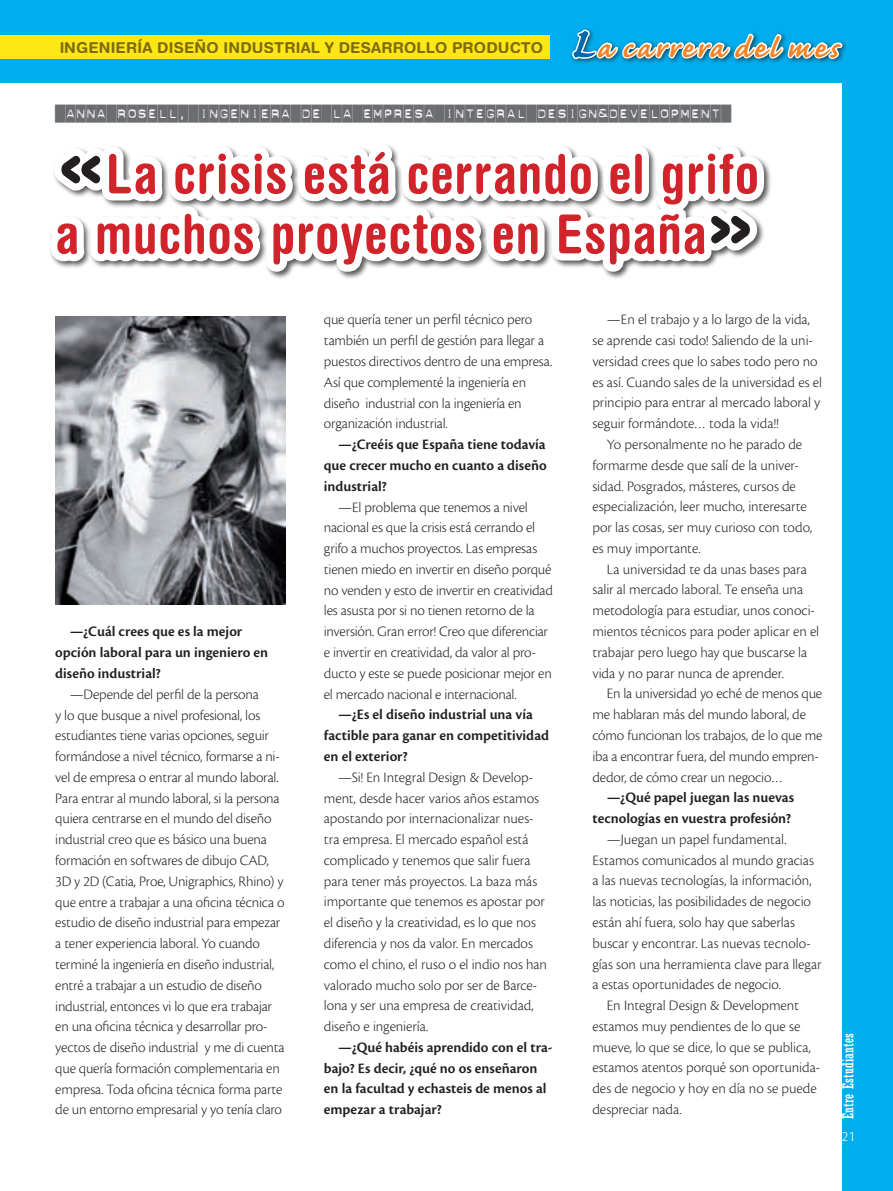
<style>
.page{position:relative;width:893px;height:1191px;background:#fff}
.page>*{position:absolute;margin:0;border:0;box-sizing:border-box;transform-origin:0 0}
.t1{font:700 condensed 54px/60px "Helvetica Rounded LT Std";letter-spacing:.015em;color:#d1232a}
.t2{font:700 36px "Caflisch Script Pro";letter-spacing:.095em;color:#f58220}
.t3{font:18px "Dynamoe";color:#6c6d70}
.t4{font:300 15px "Cronos Pro";letter-spacing:-.01em;color:#231f20}
.t5{font:600 15px "Cronos Pro";color:#231f20}
.t6{font:700 15px "Helvetica Rounded LT Std";letter-spacing:.015em;color:#231f20}
.t7{font:condensed 15px "Rockwell Std";letter-spacing:.01em;color:#fff}
.t8{font:300 15px "Cronos Pro";color:#fff}
.s1{font-size:54px;color:#0067aa}
.s2{font-stretch:normal;font-size:85.95px;color:#231f20}
</style>
<div class="page">
<svg style="left:50px;top:145px;width:721px;height:134px"></svg>
<div style="left:0;top:0;width:893px;height:83px;background:#00aeef"></div>
<div style="left:842px;top:0;width:51px;height:1191px;background:#00aeef"></div>
<div style="left:0;top:35px;width:549px;height:24px;background:#ffe616"></div>
<div style="left:569px;top:27px;width:280px;height:38px;background:#231f20;opacity:.75"></div>
<svg style="left:572px;top:27px;width:272px;height:38px"></svg>
<img style="left:55px;top:316px;width:230px;height:288px">
<p class="t6" style="left:59px;top:38px;width:485px">INGENIERÍA DISEÑO INDUSTRIAL Y DESARROLLO PRODUCTO</p>
<p class="t2" style="left:570px;top:29px;width:269px"><span class="s1">L</span>a carrera del mes</p>
<p class="t3" style="left:66px;top:105px;width:657px">ANNA ROSELL, INGENIERA DE LA EMPRESA INTEGRAL DESIGN&amp;DEVELOPMENT</p>
<p class="t1" style="left:55px;top:143px;width:705px"><span class="s2">«</span>La crisis está cerrando el grifo a muchos proyectos en España<span class="s2">»</span></p>
<p class="t5" style="left:70px;top:623px;width:174px">—¿Cuál crees que es la mejor</p>
<p class="t5" style="left:55px;top:644px;width:214px">opción laboral para un ingeniero en</p>
<p class="t5" style="left:55px;top:664px;width:107px">diseño industrial?</p>
<p class="t4" style="left:70px;top:685px;width:191px">—Depende del perfil de la persona</p>
<p class="t4" style="left:55px;top:706px;width:206px">y lo que busque a nivel profesional, los</p>
<p class="t4" style="left:55px;top:727px;width:215px">estudiantes tiene varias opciones, seguir</p>
<p class="t4" style="left:55px;top:748px;width:226px">formándose a nivel técnico, formarse a ni-</p>
<p class="t4" style="left:55px;top:768px;width:225px">vel de empresa o entrar al mundo laboral.</p>
<p class="t4" style="left:55px;top:789px;width:226px">Para entrar al mundo laboral, si la persona</p>
<p class="t4" style="left:55px;top:810px;width:218px">quiera centrarse en el mundo del diseño</p>
<p class="t4" style="left:55px;top:831px;width:213px">industrial creo que es básico una buena</p>
<p class="t4" style="left:55px;top:851px;width:215px">formación en softwares de dibujo CAD,</p>
<p class="t4" style="left:55px;top:872px;width:230px">3D y 2D (Catia, Proe, Unigraphics, Rhino) y</p>
<p class="t4" style="left:55px;top:893px;width:231px">que entre a trabajar a una oficina técnica o</p>
<p class="t4" style="left:55px;top:914px;width:227px">estudio de diseño industrial para empezar</p>
<p class="t4" style="left:55px;top:935px;width:206px">a tener experiencia laboral. Yo cuando</p>
<p class="t4" style="left:55px;top:955px;width:220px">terminé la ingeniería en diseño industrial,</p>
<p class="t4" style="left:55px;top:976px;width:208px">entré a trabajar a un estudio de diseño</p>
<p class="t4" style="left:55px;top:997px;width:218px">industrial, entonces vi lo que era trabajar</p>
<p class="t4" style="left:55px;top:1018px;width:214px">en una oficina técnica y desarrollar pro-</p>
<p class="t4" style="left:55px;top:1038px;width:231px">yectos de diseño industrial y me di cuenta</p>
<p class="t4" style="left:55px;top:1059px;width:226px">que quería formación complementaria en</p>
<p class="t4" style="left:55px;top:1080px;width:229px">empresa. Toda oficina técnica forma parte</p>
<p class="t4" style="left:55px;top:1101px;width:228px">de un entorno empresarial y yo tenía claro</p>
<p class="t4" style="left:324px;top:311px;width:210px">que quería tener un perfil técnico pero</p>
<p class="t4" style="left:324px;top:332px;width:222px">también un perfil de gestión para llegar a</p>
<p class="t4" style="left:324px;top:353px;width:230px">puestos directivos dentro de una empresa.</p>
<p class="t4" style="left:324px;top:373px;width:204px">Así que complementé la ingeniería en</p>
<p class="t4" style="left:324px;top:394px;width:199px">diseño industrial con la ingeniería en</p>
<p class="t4" style="left:324px;top:415px;width:125px">organización industrial.</p>
<p class="t5" style="left:338px;top:436px;width:209px">—¿Creéis que España tiene todavía</p>
<p class="t5" style="left:324px;top:457px;width:224px">que crecer mucho en cuanto a diseño</p>
<p class="t5" style="left:324px;top:477px;width:65px">industrial?</p>
<p class="t4" style="left:338px;top:498px;width:191px">—El problema que tenemos a nivel</p>
<p class="t4" style="left:324px;top:519px;width:213px">nacional es que la crisis está cerrando el</p>
<p class="t4" style="left:324px;top:540px;width:215px">grifo a muchos proyectos. Las empresas</p>
<p class="t4" style="left:324px;top:560px;width:229px">tienen miedo en invertir en diseño porqué</p>
<p class="t4" style="left:324px;top:581px;width:231px">no venden y esto de invertir en creatividad</p>
<p class="t4" style="left:324px;top:602px;width:212px">les asusta por si no tienen retorno de la</p>
<p class="t4" style="left:324px;top:623px;width:226px">inversión. Gran error! Creo que diferenciar</p>
<p class="t4" style="left:324px;top:643px;width:214px">e invertir en creatividad, da valor al pro-</p>
<p class="t4" style="left:324px;top:664px;width:229px">ducto y este se puede posicionar mejor en</p>
<p class="t4" style="left:324px;top:685px;width:194px">el mercado nacional e internacional.</p>
<p class="t5" style="left:338px;top:706px;width:196px">—¿Es el diseño industrial una vía</p>
<p class="t5" style="left:324px;top:727px;width:227px">factible para ganar en competitividad</p>
<p class="t5" style="left:324px;top:747px;width:85px">en el exterior?</p>
<p class="t4" style="left:338px;top:768px;width:196px">—Si! En Integral Design &amp; Develop-</p>
<p class="t4" style="left:324px;top:789px;width:217px">ment, desde hacer varios años estamos</p>
<p class="t4" style="left:324px;top:810px;width:211px">apostando por internacionalizar nues-</p>
<p class="t4" style="left:324px;top:830px;width:206px">tra empresa. El mercado español está</p>
<p class="t4" style="left:324px;top:851px;width:208px">complicado y tenemos que salir fuera</p>
<p class="t4" style="left:324px;top:872px;width:215px">para tener más proyectos. La baza más</p>
<p class="t4" style="left:324px;top:893px;width:223px">importante que tenemos es apostar por</p>
<p class="t4" style="left:324px;top:914px;width:213px">el diseño y la creatividad, es lo que nos</p>
<p class="t4" style="left:324px;top:934px;width:210px">diferencia y nos da valor. En mercados</p>
<p class="t4" style="left:324px;top:955px;width:225px">como el chino, el ruso o el indio nos han</p>
<p class="t4" style="left:324px;top:976px;width:215px">valorado mucho solo por ser de Barce-</p>
<p class="t4" style="left:324px;top:997px;width:211px">lona y ser una empresa de creatividad,</p>
<p class="t4" style="left:324px;top:1017px;width:106px">diseño e ingeniería.</p>
<p class="t5" style="left:338px;top:1038px;width:216px">—¿Qué habéis aprendido con el tra-</p>
<p class="t5" style="left:324px;top:1059px;width:215px">bajo? Es decir, ¿qué no os enseñaron</p>
<p class="t5" style="left:324px;top:1080px;width:224px">en la facultad y echasteis de menos al</p>
<p class="t5" style="left:324px;top:1101px;width:120px">empezar a trabajar?</p>
<p class="t4" style="left:607px;top:311px;width:205px">—En el trabajo y a lo largo de la vida,</p>
<p class="t4" style="left:592px;top:332px;width:222px">se aprende casi todo! Saliendo de la uni-</p>
<p class="t4" style="left:592px;top:352px;width:227px">versidad crees que lo sabes todo pero no</p>
<p class="t4" style="left:592px;top:373px;width:231px">es así. Cuando sales de la universidad es el</p>
<p class="t4" style="left:592px;top:394px;width:229px">principio para entrar al mercado laboral y</p>
<p class="t4" style="left:592px;top:415px;width:188px">seguir formándote… toda la vida!!</p>
<p class="t4" style="left:607px;top:436px;width:197px">Yo personalmente no he parado de</p>
<p class="t4" style="left:592px;top:456px;width:208px">formarme desde que salí de la univer-</p>
<p class="t4" style="left:592px;top:477px;width:205px">sidad. Posgrados, másteres, cursos de</p>
<p class="t4" style="left:592px;top:498px;width:216px">especialización, leer mucho, interesarte</p>
<p class="t4" style="left:592px;top:519px;width:221px">por las cosas, ser muy curioso con todo,</p>
<p class="t4" style="left:592px;top:539px;width:110px">es muy importante.</p>
<p class="t4" style="left:607px;top:560px;width:202px">La universidad te da unas bases para</p>
<p class="t4" style="left:592px;top:581px;width:212px">salir al mercado laboral. Te enseña una</p>
<p class="t4" style="left:592px;top:602px;width:224px">metodología para estudiar, unos conoci-</p>
<p class="t4" style="left:592px;top:623px;width:228px">mientos técnicos para poder aplicar en el</p>
<p class="t4" style="left:592px;top:643px;width:216px">trabajar pero luego hay que buscarse la</p>
<p class="t4" style="left:592px;top:664px;width:193px">vida y no parar nunca de aprender.</p>
<p class="t4" style="left:607px;top:685px;width:217px">En la universidad yo eché de menos que</p>
<p class="t4" style="left:592px;top:706px;width:215px">me hablaran más del mundo laboral, de</p>
<p class="t4" style="left:592px;top:726px;width:231px">cómo funcionan los trabajos, de lo que me</p>
<p class="t4" style="left:592px;top:747px;width:228px">iba a encontrar fuera, del mundo empren-</p>
<p class="t4" style="left:592px;top:768px;width:192px">dedor, de cómo crear un negocio…</p>
<p class="t5" style="left:607px;top:789px;width:189px">—¿Qué papel juegan las nuevas</p>
<p class="t5" style="left:592px;top:810px;width:200px">tecnologías en vuestra profesión?</p>
<p class="t4" style="left:607px;top:830px;width:181px">—Juegan un papel fundamental.</p>
<p class="t4" style="left:592px;top:851px;width:223px">Estamos comunicados al mundo gracias</p>
<p class="t4" style="left:592px;top:872px;width:221px">a las nuevas tecnologías, la información,</p>
<p class="t4" style="left:592px;top:893px;width:220px">las noticias, las posibilidades de negocio</p>
<p class="t4" style="left:592px;top:913px;width:204px">están ahí fuera, solo hay que saberlas</p>
<p class="t4" style="left:592px;top:934px;width:220px">buscar y encontrar. Las nuevas tecnolo-</p>
<p class="t4" style="left:592px;top:955px;width:231px">gías son una herramienta clave para llegar</p>
<p class="t4" style="left:592px;top:976px;width:190px">a estas oportunidades de negocio.</p>
<p class="t4" style="left:607px;top:996px;width:194px">En Integral Design &amp; Development</p>
<p class="t4" style="left:592px;top:1017px;width:209px">estamos muy pendientes de lo que se</p>
<p class="t4" style="left:592px;top:1038px;width:220px">mueve, lo que se dice, lo que se publica,</p>
<p class="t4" style="left:592px;top:1059px;width:229px">estamos atentos porqué son oportunida-</p>
<p class="t4" style="left:592px;top:1080px;width:226px">des de negocio y hoy en día no se puede</p>
<p class="t4" style="left:592px;top:1100px;width:91px">despreciar nada.</p>
<p class="t7" style="left:839px;top:1119px;width:88px;rotate:-90deg">Entre Estudiantes</p>
<p class="t8" style="left:842px;top:1127px;width:15px">21</p>
</div>
